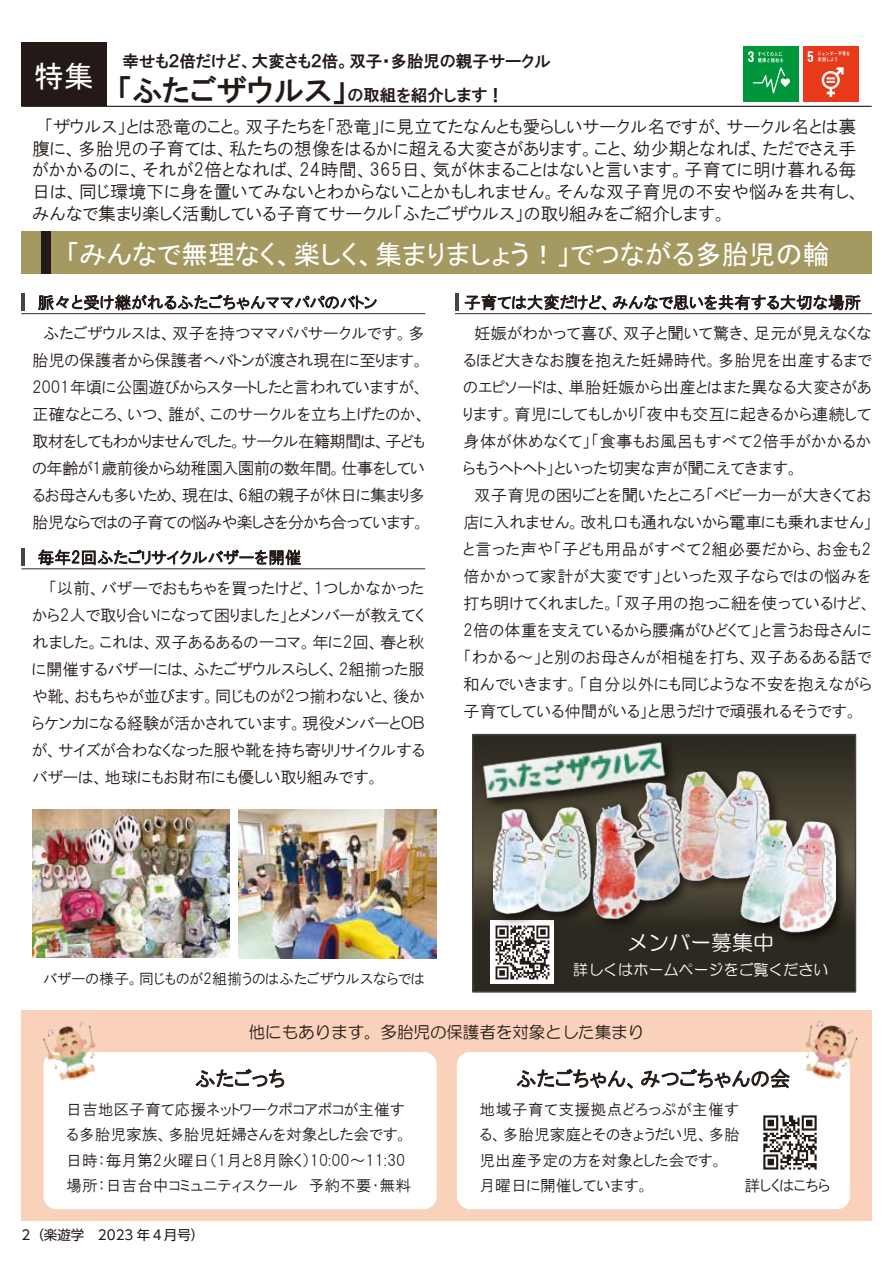
<style>
.page{position:relative;width:893px;height:1263px;background:#fff}
.page>*{position:absolute;margin:0;border:0;box-sizing:border-box;transform-origin:0 0}
.t1{font:30px "MS P Gothic";color:#fff}
.t2{font:27px "MS P Gothic";color:#fff}
.t3{font:21px "HGP Gothic M";letter-spacing:.005em;color:#231916}
.t4{font:21px "HG Maru Gothic MPRO";color:#fff}
.t5{font:18px/21.6px "HGP Gothic M";letter-spacing:.005em;color:#231916}
.t6{font:16.5px/27px "HGP Gothic M";color:#231916;text-align:justify}
.t7{font:16.5px/30.9px "HGP Gothic M";letter-spacing:.02em;color:#231916}
.t8{font:16.5px/33.8px "HGP Gothic E";color:#231916}
.t9{font:16.5px "HG Maru Gothic MPRO";color:#231916}
.t10{font:15.75px/25.5px "HGP Gothic M";color:#231916}
.t11{font:15px "HGP Gothic M";color:#231916}
.t12{font:15px "HG Maru Gothic MPRO";color:#fff}
.t13{font:13.5px "UD Shin Go Pro";color:#231916}
.s1{font-size:30px}
</style>
<div class="page">
<img style="left:474px;top:736px;width:380px;height:255px">
<div style="left:21px;top:1010px;width:851px;height:210px;background:#fad2bb"></div>
<div style="left:44px;top:1052px;width:393px;height:157px;background:#fff;border-radius:13px"></div>
<div style="left:457px;top:1052px;width:393px;height:157px;background:#fff;border-radius:13px"></div>
<div style="left:21px;top:43px;width:85px;height:63px;background:#231916"></div>
<div style="left:21px;top:232px;width:851px;height:42px;background:#a39961"></div>
<div style="left:42px;top:232px;width:9px;height:42px;background:#231916"></div>
<svg style="left:38px;top:294px;width:339px;height:16px"></svg>
<hr style="left:21px;top:106px;width:851px;height:1px;background:#231916">
<hr style="left:21px;top:313px;width:404px;height:1px;background:#484444">
<svg style="left:465px;top:294px;width:141px;height:16px"></svg>
<svg style="left:613px;top:295px;width:247px;height:20px"></svg>
<hr style="left:455px;top:313px;width:417px;height:1px;background:#484444">
<hr style="left:455px;top:293px;width:3px;height:17px;background:#484444">
<hr style="left:21px;top:293px;width:4px;height:17px;background:#484444">
<svg style="left:516px;top:1069px;width:117px;height:20px"></svg>
<svg style="left:641px;top:1068px;width:149px;height:20px"></svg>
<svg style="left:196px;top:1069px;width:88px;height:19px"></svg>
<img style="left:763px;top:1115px;width:54px;height:55px">
<svg style="left:38px;top:549px;width:263px;height:16px"></svg>
<hr style="left:21px;top:568px;width:404px;height:1px;background:#484444">
<hr style="left:21px;top:549px;width:4px;height:17px;background:#484444">
<img style="left:490px;top:949px;width:64px;height:35px">
<div style="left:744px;top:47px;width:55px;height:55px;background:#00973b"></div>
<svg style="left:748px;top:51px;width:42px;height:42px"></svg>
<div style="left:803px;top:46px;width:55px;height:56px;background:#e8391b"></div>
<svg style="left:808px;top:51px;width:42px;height:46px"></svg>
<div style="left:472px;top:734px;width:384px;height:259px;border:1px solid #484444"></div>
<img style="left:474px;top:734px;width:209px;height:81px">
<img style="left:480px;top:738px;width:189px;height:66px">
<img style="left:485px;top:764px;width:368px;height:185px">
<img style="left:494px;top:768px;width:341px;height:168px">
<img style="left:32px;top:810px;width:198px;height:148px">
<img style="left:238px;top:810px;width:198px;height:148px">
<img style="left:43px;top:1021px;width:53px;height:66px">
<img style="left:805px;top:1021px;width:53px;height:59px">
<p class="t8" style="left:117px;top:44px;width:435px;text-indent:5px">幸せも２倍だけど、大変さも２倍。双子・多胎児の親子サークル<span class="s1">「ふたごザウルス」</span>の取組を紹介します！</p>
<h1 class="t1" style="left:34px;top:62px;width:61px">特集</h1>
<p class="t5" style="left:32px;top:116px;width:830px;text-indent:12px">「ザウルス」とは恐竜のこと。双子たちを「恐竜」に見立てたなんとも愛らしいサークル名ですが、サークル名とは裏腹に、多胎児の子育ては、私たちの想像をはるかに超える大変さがあります。こと、幼少期となれば、ただでさえ手がかかるのに、それが2倍となれば、24時間、365日、気が休まることはないと言います。子育てに明け暮れる毎日は、同じ環境下に身を置いてみないとわからないことかもしれません。そんな双子育児の不安や悩みを共有し、みんなで集まり楽しく活動している子育てサークル「ふたごザウルス」の取り組みをご紹介します。</p>
<h2 class="t2" style="left:66px;top:240px;width:765px">「みんなで無理なく、楽しく、集まりましょう！」でつながる多胎児の輪</h2>
<p class="t6" style="left:474px;top:287px;width:399px;line-height:30.9px;text-indent:-10px">子育ては大変だけど、みんなで思いを共有する大切な場所妊娠がわかって喜び、双子と聞いて驚き、足元が見えなくな</p>
<p class="t6" style="left:463px;top:347px;width:410px">るほど大きなお腹を抱えた妊婦時代。多胎児を出産するまでのエピソードは、単胎妊娠から出産とはまた異なる大変さがあります。育児にしてもしかり「夜中も交互に起きるから連続して身体が休めなくて」「食事もお風呂もすべて2倍手がかかるからもうヘトヘト」といった切実な声が聞こえてきます。</p>
<p class="t6" style="left:463px;top:482px;width:410px;text-indent:11px">双子育児の困りごとを聞いたところ「ベビーカーが大きくてお店に入れません。改札口も通れないから電車にも乗れません」と言った声や「子ども用品がすべて2組必要だから、お金も2倍かかって家計が大変です」といった双子ならではの悩みを打ち明けてくれました。「双子用の抱っこ紐を使っているけど、2倍の体重を支えているから腰痛がひどくて」と言うお母さんに「わかる～」と別のお母さんが相槌を打ち、双子あるある話で和んでいきます。「自分以外にも同じような不安を抱えながら子育てしている仲間がいる」と思うだけで頑張れるそうです。</p>
<p class="t7" style="left:43px;top:287px;width:383px;text-indent:-5px">脈々と受け継がれるふたごちゃんママパパのバトン<br>ふたごザウルスは、双子を持つママパパサークルです。多</p>
<p class="t6" style="left:32px;top:347px;width:396px">胎児の保護者から保護者へバトンが渡され現在に至ります。2001年頃に公園遊びからスタートしたと言われていますが、正確なところ、いつ、誰が、このサークルを立ち上げたのか、取材をしてもわかりませんでした。サークル在籍期間は、子どもの年齢が1歳前後から幼稚園入園前の数年間。仕事をしているお母さんも多いため、現在は、6組の親子が休日に集まり多胎児ならではの子育ての悩みや楽しさを分かち合っています。</p>
<p class="t6" style="left:49px;top:542px;width:377px;line-height:30.9px;text-indent:-11px">毎年2回ふたごリサイクルバザーを開催<br>「以前、バザーでおもちゃを買ったけど、1つしかなかった</p>
<p class="t6" style="left:32px;top:602px;width:394px">から2人で取り合いになって困りました」とメンバーが教えてくれました。これは、双子あるあるの一コマ。年に2回、春と秋に開催するバザーには、ふたごザウルスらしく、2組揃った服や靴、おもちゃが並びます。同じものが2つ揃わないと、後からケンカになる経験が活かされています。現役メンバーとＯＢが、サイズが合わなくなった服や靴を持ち寄りリサイクルするバザーは、地球にもお財布にも優しい取り組みです。</p>
<p class="t4" style="left:627px;top:932px;width:148px">メンバー募集中</p>
<p class="t12" style="left:573px;top:962px;width:257px">詳しくはホームページをご覧ください</p>
<p class="t11" style="left:43px;top:971px;width:383px">バザーの様子。同じものが2組揃うのはふたごザウルスならでは</p>
<p class="t9" style="left:249px;top:1023px;width:397px">他にもあります。多胎児の保護者を対象とした集まり</p>
<p class="t3" style="left:195px;top:1068px;width:92px">ふたごっち</p>
<p class="t3" style="left:516px;top:1068px;width:276px">ふたごちゃん、みつごちゃんの会</p>
<p class="t10" style="left:479px;top:1096px;width:262px">地域子育て支援拠点どろっぷが主催する、多胎児家庭とそのきょうだい児、多胎児出産予定の方を対象とした会です。月曜日に開催しています。</p>
<p class="t10" style="left:66px;top:1096px;width:346px">日吉地区子育て応援ネットワークポコアポコが主催する多胎児家族、多胎児妊婦さんを対象とした会です。日時：毎月第2火曜日（1月と8月除く）10:00～11:30場所：日吉台中コミュニティスクール 予約不要・無料</p>
<p class="t10" style="left:744px;top:1173px;width:87px">詳しくはこちら</p>
<p class="t13" style="left:21px;top:1224px;width:184px">2（楽遊学　2023 年４月号）</p>
</div>
